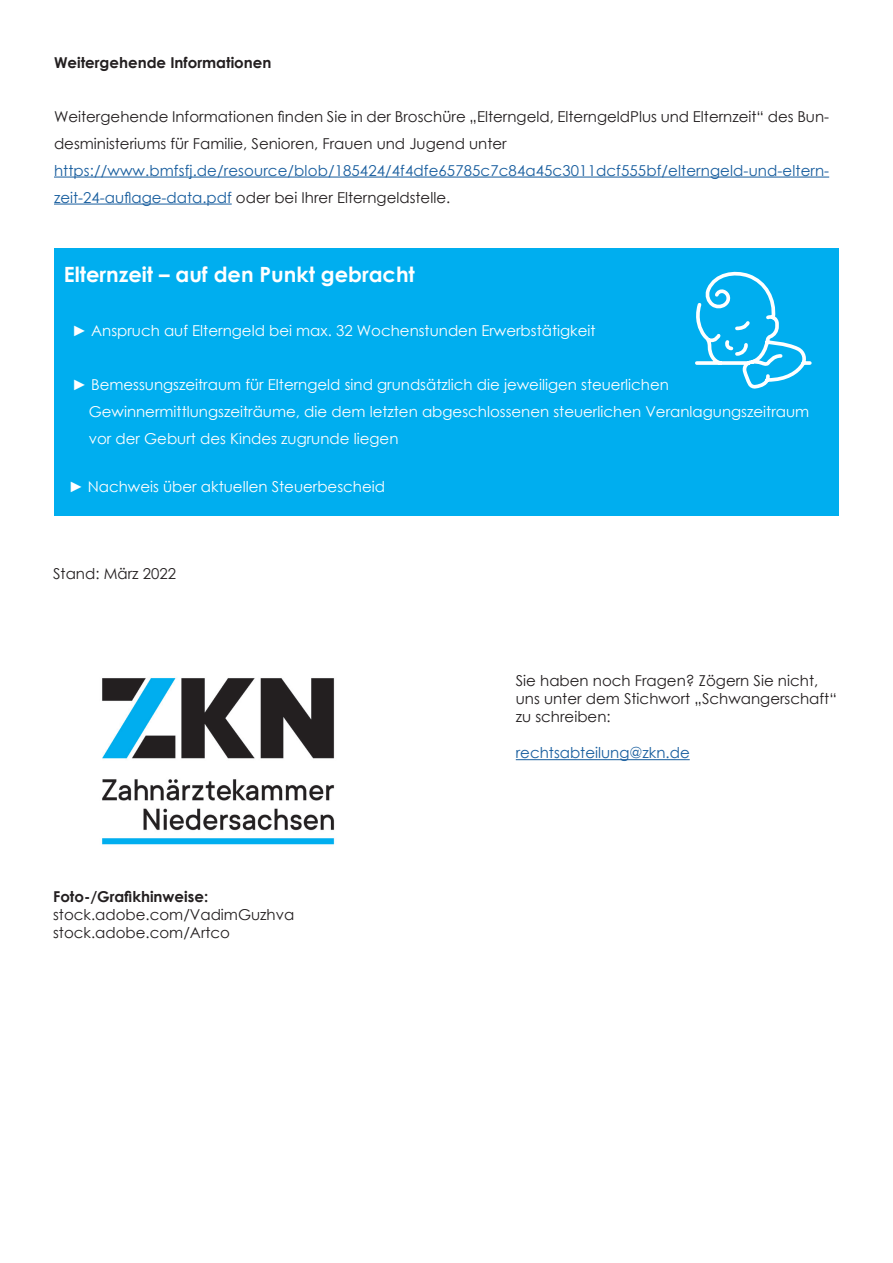
<style>
.page{position:relative;width:893px;height:1263px;background:#fff}
.page>*{position:absolute;margin:0;border:0;box-sizing:border-box;transform-origin:0 0}
.t1{font:700 21px "Century Gothic";color:#fff}
.t2{font:15px/18px "Century Gothic";color:#231f20}
.t3{font:15px "Century Gothic";color:#fff}
.t4{font:15px/27px "Century Gothic";letter-spacing:.005em;color:#175d9e}
.t5{font:700 15px "Century Gothic";color:#231f20}
.s1{color:#231f20}
</style>
<div class="page">
<div style="left:54px;top:248px;width:785px;height:268px;background:#00aeef"></div>
<hr style="left:54px;top:177px;width:775px;height:1px;background:#175d9e">
<hr style="left:54px;top:204px;width:178px;height:1px;background:#175d9e">
<svg style="left:695px;top:271px;width:117px;height:118px"></svg>
<img style="left:102px;top:678px;width:233px;height:167px">
<hr style="left:516px;top:759px;width:174px;height:1px;background:#175d9e">
<p class="t5" style="left:54px;top:51px;width:219px">Weitergehende Informationen</p>
<p class="t2" style="left:54px;top:102px;width:777px;line-height:27px">Weitergehende Informationen finden Sie in der Broschüre „Elterngeld, ElterngeldPlus und Elternzeit“ des Bun&shy;desministeriums für Familie, Senioren, Frauen und Jugend unter</p>
<p class="t4" style="left:54px;top:156px;width:777px">https://www.bmfsfj.de/resource/blob/185424/4f4dfe65785c7c84a45c3011dcf555bf/elterngeld-und-eltern&shy;zeit-24-auflage-data.pdf <span class="s1">oder bei Ihrer Elterngeldstelle.</span></p>
<p class="t1" style="left:64px;top:258px;width:353px">Elternzeit – auf den Punkt gebracht</p>
<p class="t3" style="left:72px;top:320px;width:525px">► Anspruch auf Elterngeld bei max. 32 Wochenstunden Erwerbstätigkeit</p>
<p class="t3" style="left:72px;top:374px;width:598px">► Bemessungszeitraum für Elterngeld sind grundsätzlich die jeweiligen steuerlichen</p>
<p class="t3" style="left:89px;top:401px;width:722px">Gewinnermittlungszeiträume, die dem letzten abgeschlossenen steuerlichen Veranlagungszeitraum</p>
<p class="t3" style="left:89px;top:428px;width:311px">vor der Geburt des Kindes zugrunde liegen</p>
<p class="t3" style="left:69px;top:476px;width:318px">► Nachweis über aktuellen Steuerbescheid</p>
<p class="t2" style="left:53px;top:564px;width:124px">Stand: März 2022</p>
<p class="t5" style="left:53px;top:885px;width:157px">Foto-/Grafikhinweise:</p>
<p class="t2" style="left:53px;top:905px;width:243px">stock.adobe.com/VadimGuzhva</p>
<p class="t2" style="left:53px;top:923px;width:178px">stock.adobe.com/Artco</p>
<p class="t2" style="left:516px;top:672px;width:323px">Sie haben noch Fragen? Zögern Sie nicht, uns unter dem Stichwort „Schwangerschaft“ zu schreiben:</p>
<p class="t4" style="left:516px;top:739px;width:175px">rechtsabteilung@zkn.de</p>
</div>
